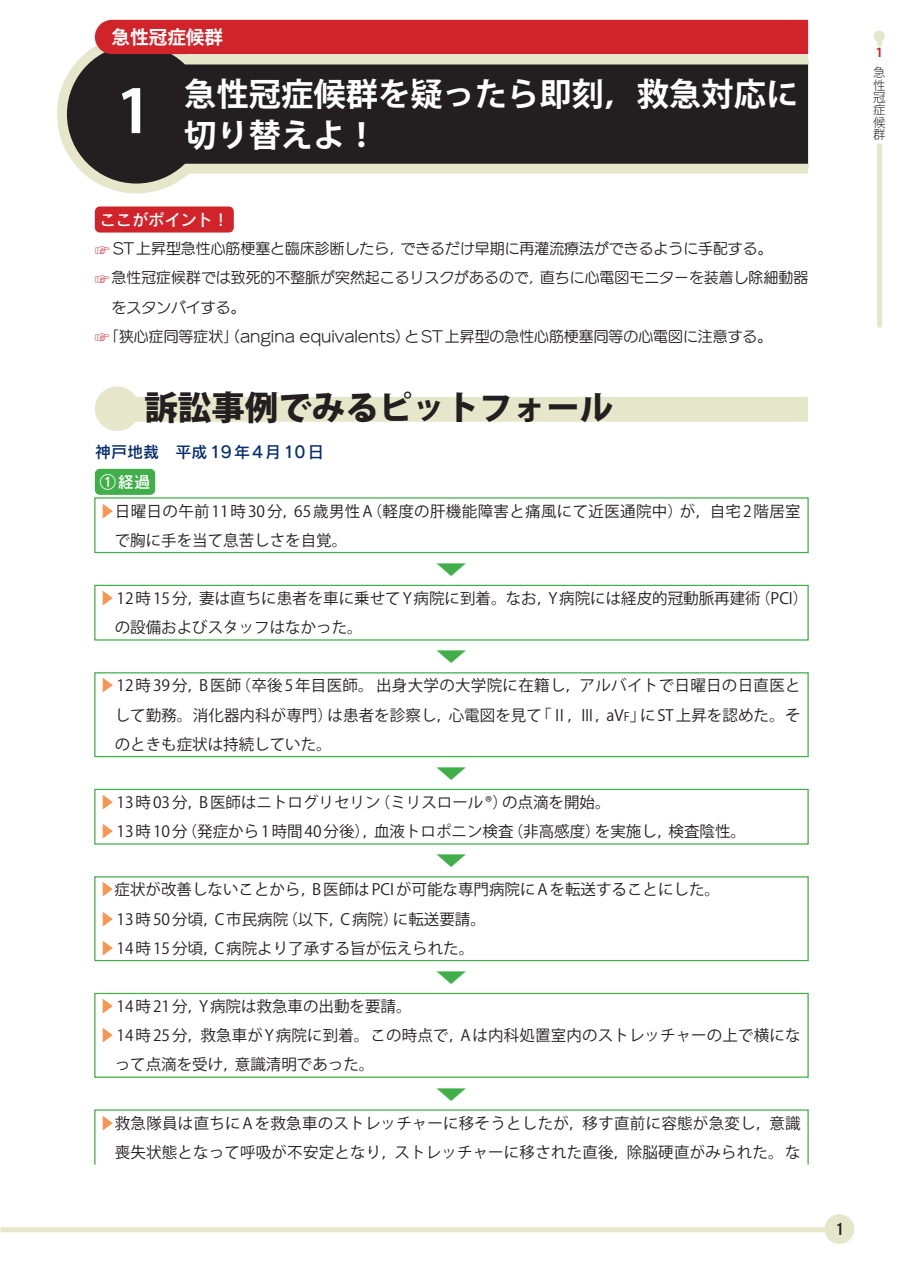
<style>
.page{position:relative;width:903px;height:1275px;background:#fff}
.page>*{position:absolute;margin:0;border:0;box-sizing:border-box;transform-origin:0 0}
.t1{font:800 33.43px "Koz Go Pr 6 N";color:#231f20}
.t2{font:700 32.2px/40.9px "Koz Go Pr 6 N";color:#fff}
.t3{font:700 18.55px "Koz Go Pr 6 N";color:#fff}
.t4{font:700 17.32px "Bebas Neue Pro";color:#231f20}
.t5{font:16.1px "Rodin Pro N DB";letter-spacing:.06em;color:#052d6f}
.t6{font:16.1px "Rodin Pro N DB";color:#fff}
.t7{font:15.58px/29.2px "Koz Go Pr 6 N";color:#231f20}
.t8{font:15.58px/29.2px "Koz Go Pr 6 N";letter-spacing:.02em;color:#231f20}
.t9{font:15.58px "Koz Min Pr 6 N";color:#40ae49;scale:2 1}
.t10{font:14.88px "UD Marugo Large Pr 6 N M";color:#231f20}
.t11{font:300 12.42px/12.4px "Koz Go Pr 6 N";color:#231f20;text-align:justify}
.t12{font:700 12.42px "Koz Go Pr 6 N";color:#e6e6ca}
.t13{font:700 12.42px "Koz Go Pr 6 N";color:#d1232a}
.s1{color:#d1232a}
.s2{color:#f79551}
.s3{font-size:11.55px}
</style>
<div class="page">
<div style="left:0;top:1227px;width:844px;height:5px;background:#e6e6ca"></div>
<div style="left:824px;top:1214px;width:30px;height:30px;background:#e6e6ca;border-radius:50%"></div>
<svg style="left:57px;top:30px;width:752px;height:164px;background:#5f5c59"></svg>
<div style="left:95px;top:206px;width:139px;height:27px;background:#d1232a;border-radius:5px"></div>
<div style="left:130px;top:397px;width:678px;height:25px;background:#e6e6ca"></div>
<div style="left:95px;top:469px;width:60px;height:26px;background:#40ae49;border-radius:5px"></div>
<div style="left:94px;top:497px;width:715px;height:56px;border:1px solid #40ae49"></div>
<div style="left:94px;top:585px;width:715px;height:56px;border:1px solid #40ae49"></div>
<div style="left:94px;top:672px;width:715px;height:85px;border:1px solid #40ae49"></div>
<div style="left:94px;top:789px;width:715px;height:56px;border:1px solid #40ae49"></div>
<div style="left:94px;top:876px;width:715px;height:85px;border:1px solid #40ae49"></div>
<div style="left:94px;top:993px;width:715px;height:85px;border:1px solid #40ae49"></div>
<div style="left:95px;top:386px;width:45px;height:45px;background:#e6e6ca;border-radius:50%"></div>
<div style="left:95px;top:20px;width:713px;height:34px;background:#d1232a"></div>
<svg style="left:877px;top:40px;width:5px;height:6px"></svg>
<div style="left:877px;top:144px;width:5px;height:183px;background:#e6e6ca"></div>
<p class="t3" style="left:112px;top:27px;width:113px">急性冠症候群</p>
<h2 class="t2" style="left:117px;top:74px;width:683px;text-indent:67px">急性冠症候群を疑ったら即刻，救急対応に<br><sup>1</sup> 切り替えよ！</h2>
<p class="t6" style="left:100px;top:209px;width:130px">ここがポイント！</p>
<p class="t10" style="left:95px;top:240px;width:679px"><span class="s1">☞</span> ST上昇型急性心筋梗塞と臨床診断したら，できるだけ早期に再灌流療法ができるように手配する。</p>
<p class="t10" style="left:95px;top:270px;width:715px"><span class="s1">☞</span>急性冠症候群では致死的不整脈が突然起こるリスクがあるので，直ちに心電図モニターを装着し除細動器</p>
<p class="t10" style="left:112px;top:299px;width:135px">をスタンバイする。</p>
<p class="t10" style="left:95px;top:328px;width:679px"><span class="s1">☞</span>「狭心症同等症状」（angina equivalents）とST上昇型の急性心筋梗塞同等の心電図に注意する。</p>
<h1 class="t1" style="left:144px;top:389px;width:470px">訴訟事例でみるピットフォール</h1>
<p class="t5" style="left:95px;top:442px;width:230px">神戸地裁　平成19年4月10日</p>
<p class="t6" style="left:100px;top:471px;width:52px">①経過</p>
<p class="t8" style="left:115px;top:497px;width:687px;text-indent:-16px"><span class="s2">▶</span>日曜日の午前11時30分，65歳男性A（軽度の肝機能障害と痛風にて近医通院中）が，自宅2階居室で胸に手を当て息苦しさを自覚。</p>
<p class="t9" style="left:436px;top:560px;width:17px">▼</p>
<p class="t7" style="left:115px;top:584px;width:695px;text-indent:-16px"><span class="s2">▶</span>12 時 15 分，妻は直ちに患者を車に乗せて Y 病院に到着。なお，Y 病院には経皮的冠動脈再建術（PCI）の設備およびスタッフはなかった。</p>
<p class="t9" style="left:436px;top:648px;width:17px">▼</p>
<p class="t7" style="left:115px;top:671px;width:687px;text-align:justify;text-indent:-16px"><span class="s2">▶</span>12時39分，B医師（卒後5年目医師。出身大学の大学院に在籍し，アルバイトで日曜日の日直医として勤務。消化器内科が専門）は患者を診察し，心電図を見て「Ⅱ，Ⅲ，aV<span class="s3">f</span>」に ST 上昇を認めた。そのときも症状は持続していた。</p>
<p class="t9" style="left:436px;top:764px;width:17px">▼</p>
<p class="t7" style="left:99px;top:788px;width:648px"><span class="s2">▶</span>13 時 03 分，B 医師はニトログリセリン（ミリスロール ®）の点滴を開始。<br><span class="s2">▶</span>13 時 10 分（発症から 1 時間 40 分後），血液トロポニン検査（非高感度）を実施し，検査陰性。</p>
<p class="t9" style="left:436px;top:852px;width:17px">▼</p>
<p class="t7" style="left:99px;top:875px;width:622px"><span class="s2">▶</span>症状が改善しないことから，B 医師は PCI が可能な専門病院に A を転送することにした。<span class="s2">▶</span>13 時 50 分頃，C 市民病院（以下，C 病院）に転送要請。<br><span class="s2">▶</span>14 時 15 分頃，C 病院より了承する旨が伝えられた。</p>
<p class="t9" style="left:436px;top:968px;width:17px">▼</p>
<p class="t7" style="left:99px;top:992px;width:314px"><span class="s2">▶</span>14 時 21 分，Y 病院は救急車の出動を要請。</p>
<p class="t7" style="left:99px;top:1021px;width:703px"><span class="s2">▶</span>14 時 25 分，救急車が Y 病院に到着。この時点で，A は内科処置室内のストレッチャーの上で横にな</p>
<p class="t7" style="left:115px;top:1050px;width:261px">って点滴を受け，意識清明であった。</p>
<p class="t9" style="left:436px;top:1085px;width:17px">▼</p>
<p class="t7" style="left:99px;top:1109px;width:703px;text-align:right"><span class="s2">▶</span>救急隊員は直ちにAを救急車のストレッチャーに移そうとしたが，移す直前に容態が急変し，意識喪失状態となって呼吸が不安定となり，ストレッチャーに移された直後，除脳硬直がみられた。な</p>
<p class="t4" style="left:837px;top:1219px;width:7px">1</p>
<p class="t12" style="left:873px;top:29px;width:13px">●</p>
<p class="t13" style="left:876px;top:45px;width:7px">1</p>
<p class="t11" style="left:873px;top:67px;width:14px">急性冠症候群</p>
</div>
